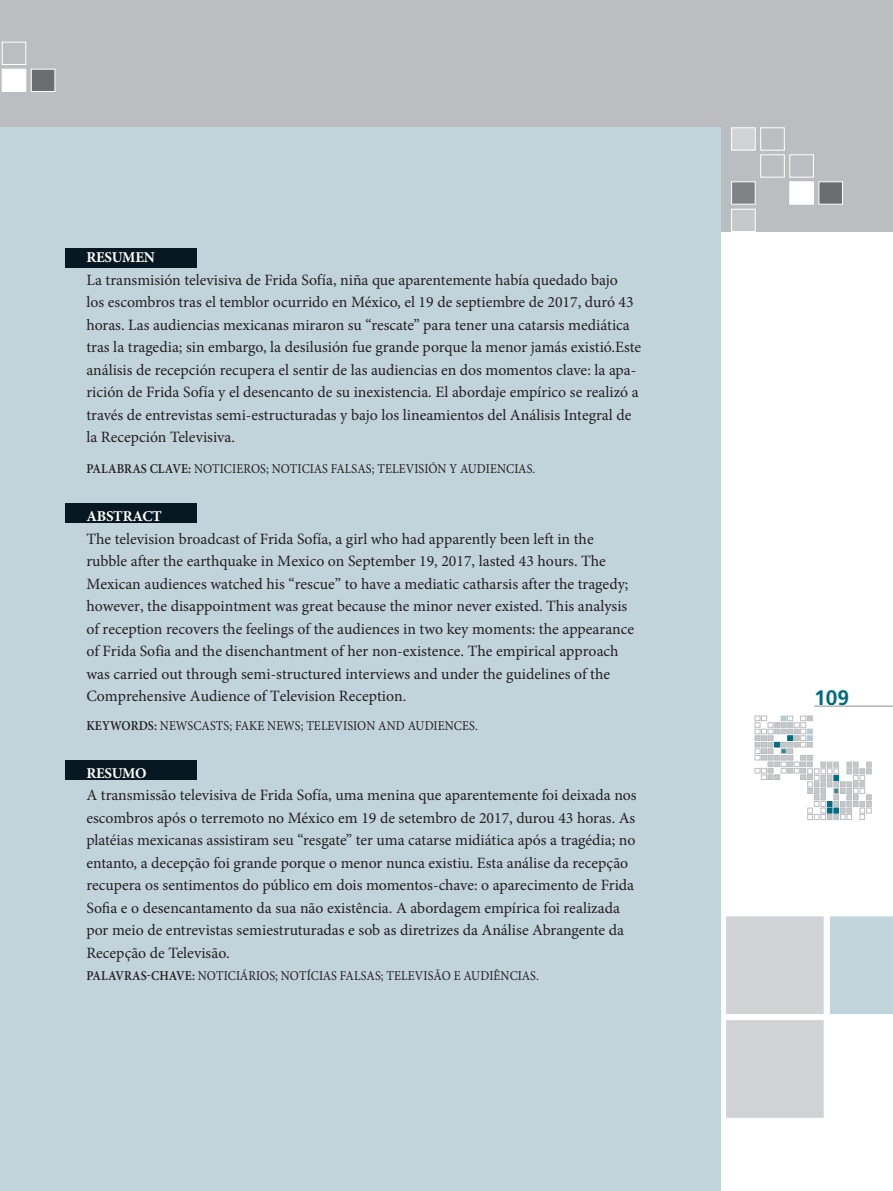
<style>
.page{position:relative;width:893px;height:1191px;background:#fff}
.page>*{position:absolute;margin:0;border:0;box-sizing:border-box;transform-origin:0 0}
.t1{font:700 21px "Frutiger";color:#006c81}
.t2{font:15.75px/22.5px "Minion Pro";color:#231f20}
.t3{font:700 15px "Minion Pro";letter-spacing:-.015em;color:#fff}
.t4{font:13.5px "Minion Pro";letter-spacing:.01em;color:#231f20;scale:.9 1}
.s1{font-weight:600}
</style>
<div class="page">
<svg style="left:755px;top:716px;width:116px;height:103px"></svg>
<hr style="left:814px;top:706px;width:79px;height:1px;background:#b2b3b7">
<div style="left:0;top:0;width:893px;height:232px;background:#bcbdc0"></div>
<div style="left:725px;top:915px;width:100px;height:100px;background:#d1d2d4;border:1px solid #fff"></div>
<div style="left:830px;top:916px;width:63px;height:98px;background:#c1d3db"></div>
<div style="left:731px;top:182px;width:24px;height:22px;background:#808285"></div>
<div style="left:790px;top:182px;width:24px;height:22px;background:#fff"></div>
<div style="left:819px;top:182px;width:24px;height:22px;background:#6c6d70"></div>
<div style="left:760px;top:155px;width:24px;height:22px;border:1px solid #fff"></div>
<div style="left:790px;top:155px;width:24px;height:22px;border:1px solid #fff"></div>
<div style="left:731px;top:128px;width:24px;height:22px;background:#d1d2d4;border:1px solid #fff"></div>
<div style="left:760px;top:128px;width:24px;height:22px;border:1px solid #fff"></div>
<div style="left:731px;top:209px;width:24px;height:23px;background:#c7c8ca;border:1px solid #fff"></div>
<div style="left:2px;top:69px;width:24px;height:23px;background:#fff"></div>
<div style="left:31px;top:69px;width:24px;height:23px;background:#6c6d70;border:1px solid #fff"></div>
<div style="left:2px;top:42px;width:24px;height:23px;border:1px solid #fff"></div>
<div style="left:725px;top:1019px;width:100px;height:99px;background:#d1d2d4;border:1px solid #fff"></div>
<div style="left:0;top:128px;width:721px;height:1063px;background:#c1d3db"></div>
<div style="left:65px;top:248px;width:131px;height:20px;background:#071822"></div>
<div style="left:65px;top:503px;width:131px;height:20px;background:#071822"></div>
<div style="left:65px;top:760px;width:131px;height:19px;background:#071822"></div>
<p class="t3" style="left:86px;top:247px;width:70px">RESUMEN</p>
<p class="t2" style="left:86px;top:269px;width:556px">La transmisión televisiva de Frida Sofía, niña que aparentemente había quedado bajo<br>los escombros tras el temblor ocurrido en México, el 19 de septiembre de 2017, duró 43 horas. Las audiencias mexicanas miraron su “rescate” para tener una catarsis mediática tras la tragedia; sin embargo, la desilusión fue grande porque la menor jamás existió.Este análisis de recepción recupera el sentir de las audiencias en dos momentos clave: la apa&shy;rición de Frida Sofía y el desencanto de su inexistencia. El abordaje empírico se realizó a través de entrevistas semi-estructuradas y bajo los lineamientos del Análisis Integral de la Recepción Televisiva.</p>
<p class="t4" style="left:86px;top:460px;width:500px"><span class="s1">PALABRAS CLAVE:</span> NOTICIEROS; NOTICIAS FALSAS; TELEVISIÓN Y AUDIENCIAS.</p>
<p class="t3" style="left:86px;top:506px;width:77px">ABSTRACT</p>
<p class="t2" style="left:86px;top:527px;width:549px">The television broadcast of Frida Sofía, a girl who had apparently been left in the rubble after the earthquake in Mexico on September 19, 2017, lasted 43 hours. The Mexican audiences watched his “rescue” to have a mediatic catharsis after the tragedy; however, the disappointment was great because the minor never existed. This analysis of reception recovers the feelings of the audiences in two key moments: the appearance of Frida Sofia and the disenchantment of her non-existence. The empirical approach was carried out through semi-structured interviews and under the guidelines of the Comprehensive Audience of Television Reception.</p>
<p class="t4" style="left:86px;top:716px;width:436px"><span class="s1">KEYWORDS:</span> NEWSCASTS; FAKE NEWS; TELEVISION AND AUDIENCES.</p>
<p class="t3" style="left:86px;top:762px;width:62px">RESUMO</p>
<p class="t2" style="left:86px;top:784px;width:552px">A transmissão televisiva de Frida Sofía, uma menina que aparentemente foi deixada nos escombros após o terremoto no México em 19 de setembro de 2017, durou 43 horas. As platéias mexicanas assistiram seu “resgate” ter uma catarse midiática após a tragédia; no entanto, a decepção foi grande porque o menor nunca existiu. Esta análise da recepção recupera os sentimentos do público em dois momentos-chave: o aparecimento de Frida Sofia e o desencantamento da sua não existência. A abordagem empírica foi realizada por meio de entrevistas semiestruturadas e sob as diretrizes da Análise Abrangente da Recepção de Televisão.</p>
<p class="t4" style="left:86px;top:966px;width:504px"><span class="s1">PALAVRAS-CHAVE:</span> NOTICIÁRIOS; NOTÍCIAS FALSAS; TELEVISÃO E AUDIÊNCIAS.</p>
<h1 class="t1" style="left:814px;top:685px;width:37px">109</h1>
</div>
